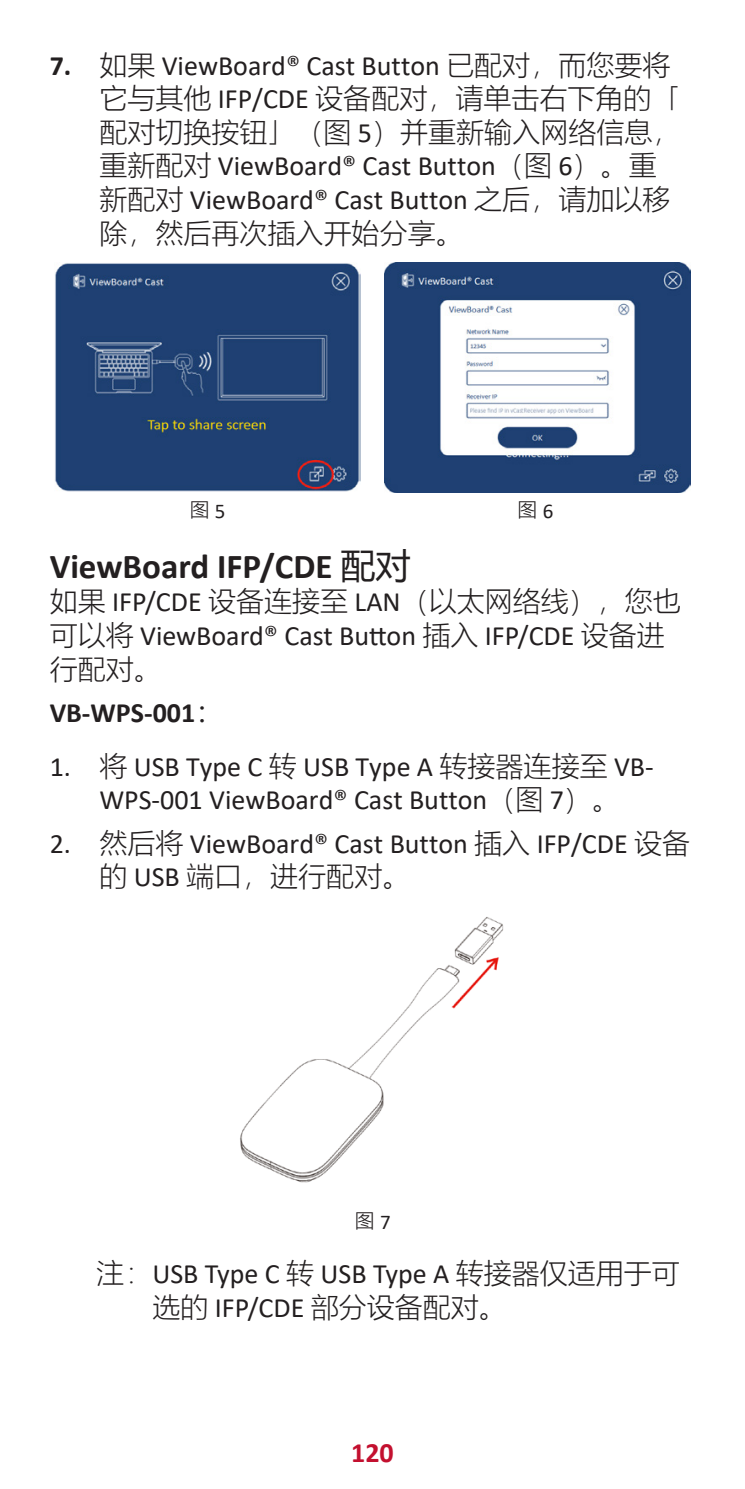
<style>
.page{position:relative;width:745px;height:1489px;background:#fff}
.page>*{position:absolute;margin:0;border:0;box-sizing:border-box;transform-origin:0 0}
.Heading2_SCH{font:700 35px "Calibri";color:#231f20}
.NumberList_SCH{font:300 28px/33.6px "Microsoft Ya Hei";color:#231f20}
.NumberList_SCH-2{font:28px/33.6px "Calibri";color:#231f20;text-align:center}
.Body_SCH{font:28px/33.6px "Calibri";color:#231f20}
.注{font:28px/33.6px "Calibri";color:#231f20}
.Body_SCH-2{font:700 28px "Calibri";color:#231f20}
.t1{font:700 28px "Calibri";color:#c3102f}
.Body{font:21px "Microsoft Jheng Hei";color:#231f20}
.s1{font-family:"Calibri";font-weight:700}
.s2{font-family:"Calibri";font-weight:400}
.s3{font-family:"Calibri"}
.s4{font-family:"Microsoft Ya Hei";font-weight:400}
.s5{font-family:"Microsoft Ya Hei";font-weight:300}
</style>
<div class="page">
<img style="left:55px;top:263px;width:305px;height:229px">
<img style="left:384px;top:262px;width:306px;height:230px">
<img style="left:240px;top:917px;width:264px;height:266px">
<p class="NumberList_SCH" style="left:99px;top:47px;width:582px;text-indent:-50px"><span class="s1">7.</span> 如果 <span class="s2">ViewBoard® Cast Button</span> 已配对，而您要将它与其他 <span class="s2">IFP/CDE</span> 设备配对，请单击右下角的「配对切换按钮」（图 <span class="s2">5</span>）并重新输入网络信息，重新配对 <span class="s2">ViewBoard® Cast Button</span>（图 <span class="s2">6</span>）。重新配对 <span class="s2">ViewBoard® Cast Button</span> 之后，请加以移除，然后再次插入开始分享。</p>
<p class="Body" style="left:189px;top:497px;width:38px">图 <span class="s3">5</span></p>
<p class="Body" style="left:516px;top:497px;width:38px">图 <span class="s3">6</span></p>
<p class="Heading2_SCH" style="left:50px;top:541px;width:362px">ViewBoard IFP/CDE <span class="s4">配对</span></p>
<p class="Body_SCH" style="left:50px;top:584px;width:632px"><span class="s5">如果</span> IFP/CDE <span class="s5">设备连接至</span> LAN<span class="s5">（以太网络线），您也可以将</span> ViewBoard® Cast Button <span class="s5">插入</span> IFP/CDE <span class="s5">设备进行配对。</span></p>
<p class="Body_SCH-2" style="left:50px;top:693px;width:175px">VB-WPS-001<span class="s4">：</span></p>
<p class="NumberList_SCH-2" style="left:50px;top:748px;width:605px">1. <span class="s5">将</span> USB Type C <span class="s5">转</span> USB Type A <span class="s5">转接器连接至</span> VB-<br>WPS-001 ViewBoard® Cast Button<span class="s5">（图</span> 7<span class="s5">）。</span></p>
<p class="NumberList_SCH-2" style="left:99px;top:826px;width:592px;text-align:left;text-indent:-50px">2. <span class="s5">然后将</span> ViewBoard® Cast Button <span class="s5">插入</span> IFP/CDE <span class="s5">设备的</span> USB <span class="s5">端口，进行配对。</span></p>
<p class="Body" style="left:354px;top:1208px;width:38px">图 <span class="s3">7</span></p>
<p class="注" style="left:152px;top:1255px;width:528px;text-indent:-56px"><span class="s5">注：</span> USB Type C <span class="s5">转</span> USB Type A <span class="s5">转接器仅适用于可选的</span> IFP/CDE <span class="s5">部分设备配对。</span></p>
<p class="t1" style="left:351px;top:1432px;width:44px">120</p>
</div>
